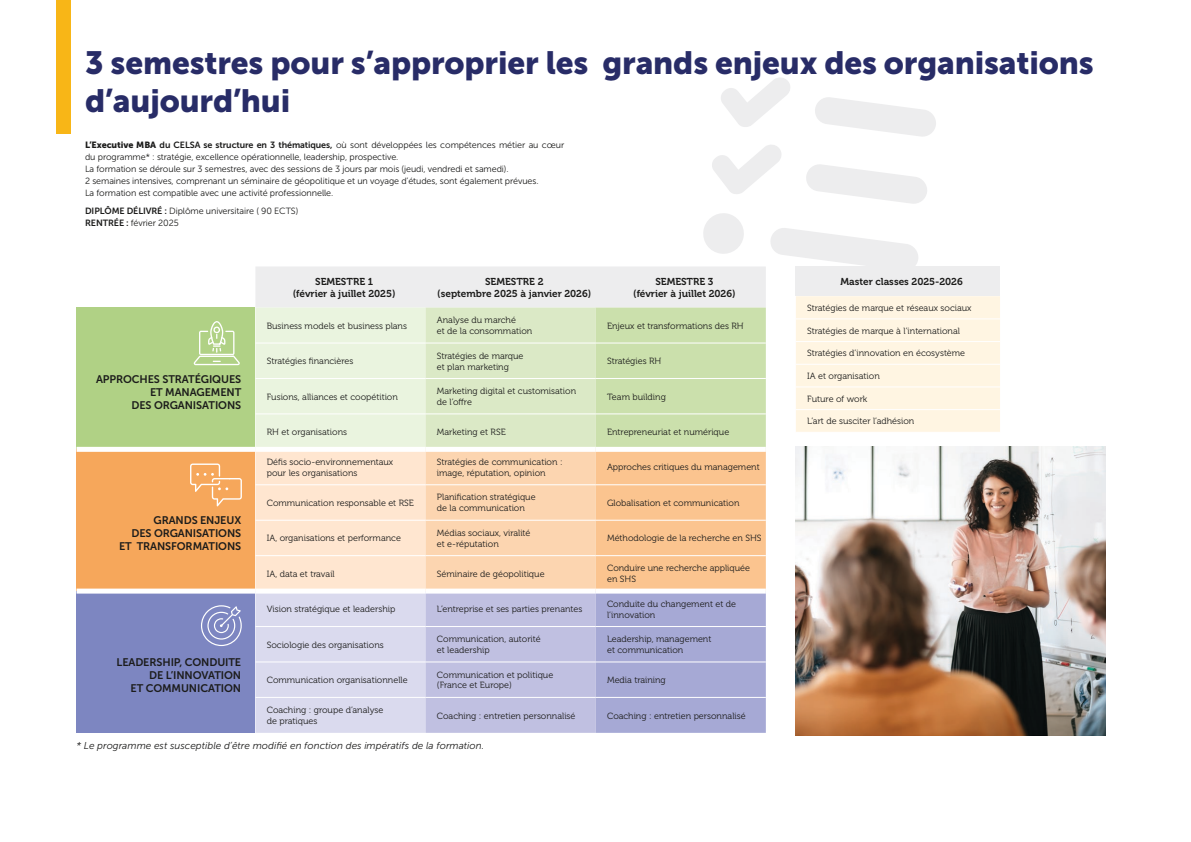
<style>
.page{position:relative;width:1191px;height:842px;background:#fff}
.page>*{position:absolute;margin:0;border:0;box-sizing:border-box;transform-origin:0 0}
.t1{font:32px/38.4px "Museo Sans 900";letter-spacing:-.005em;color:#282c67}
.t2{font:11px/13px "Museo Sans 700";letter-spacing:-.01em;color:#1c1c1b;text-align:right}
.t3{font:10px/12px "Museo 700";color:#1c1c1b;text-align:center}
.t4{font:italic 10px "Museo Sans 300";color:#1c1c1b}
.t5{font:9px/10.8px "Museo 300";color:#1c1c1b}
.t6{font:9px/12px "Museo Sans 300";letter-spacing:-.01em;color:#1c1c1b}
.s1{font-family:"Museo Sans 900"}
.s2{font-family:"Museo Sans 700"}
</style>
<div class="page">
<div style="left:57px;top:0;width:14px;height:133px;background:#f8b617"></div>
<div style="left:77px;top:308px;width:178px;height:141px;background:#b0d185"></div>
<div style="left:77px;top:449px;width:178px;height:142px;background:#f6a75b"></div>
<div style="left:77px;top:591px;width:178px;height:142px;background:#7d86c1"></div>
<svg style="left:255px;top:267px;width:511px;height:466px;background:#ded7cb"></svg>
<div style="left:77px;top:447px;width:178px;height:5px;background:#fff"></div>
<div style="left:425px;top:447px;width:170px;height:5px;background:#fff"></div>
<div style="left:595px;top:447px;width:171px;height:5px;background:#fff"></div>
<div style="left:77px;top:589px;width:178px;height:5px;background:#fff"></div>
<div style="left:425px;top:589px;width:170px;height:5px;background:#fff"></div>
<div style="left:595px;top:589px;width:171px;height:5px;background:#fff"></div>
<div style="left:255px;top:447px;width:170px;height:5px;background:#fff"></div>
<hr style="left:425px;top:342px;width:170px;height:1px;background:#fff">
<hr style="left:595px;top:342px;width:171px;height:1px;background:#fff">
<hr style="left:425px;top:378px;width:170px;height:1px;background:#fff">
<hr style="left:595px;top:378px;width:171px;height:1px;background:#fff">
<hr style="left:425px;top:413px;width:170px;height:1px;background:#fff">
<hr style="left:595px;top:413px;width:171px;height:1px;background:#fff">
<hr style="left:425px;top:484px;width:170px;height:1px;background:#fff">
<hr style="left:595px;top:484px;width:171px;height:1px;background:#fff">
<hr style="left:425px;top:520px;width:170px;height:1px;background:#fff">
<hr style="left:595px;top:520px;width:171px;height:1px;background:#fff">
<hr style="left:425px;top:555px;width:170px;height:1px;background:#fff">
<hr style="left:595px;top:555px;width:171px;height:1px;background:#fff">
<div style="left:255px;top:589px;width:170px;height:5px;background:#fff"></div>
<hr style="left:425px;top:626px;width:170px;height:1px;background:#fff">
<hr style="left:595px;top:626px;width:171px;height:1px;background:#fff">
<hr style="left:425px;top:661px;width:170px;height:1px;background:#fff">
<hr style="left:595px;top:661px;width:171px;height:1px;background:#fff">
<hr style="left:425px;top:697px;width:170px;height:1px;background:#fff">
<hr style="left:595px;top:697px;width:171px;height:1px;background:#fff">
<hr style="left:255px;top:342px;width:170px;height:1px;background:#fff">
<hr style="left:255px;top:378px;width:170px;height:1px;background:#fff">
<hr style="left:255px;top:413px;width:170px;height:1px;background:#fff">
<hr style="left:255px;top:484px;width:170px;height:1px;background:#fff">
<hr style="left:255px;top:520px;width:170px;height:1px;background:#fff">
<hr style="left:255px;top:555px;width:170px;height:1px;background:#fff">
<hr style="left:255px;top:626px;width:170px;height:1px;background:#fff">
<hr style="left:255px;top:661px;width:170px;height:1px;background:#fff">
<hr style="left:255px;top:697px;width:170px;height:1px;background:#fff">
<div style="left:796px;top:266px;width:204px;height:30px;background:#ededee"></div>
<div style="left:796px;top:296px;width:204px;height:136px;background:#fff5e2"></div>
<hr style="left:796px;top:318px;width:204px;height:1px;background:#fff">
<hr style="left:796px;top:341px;width:204px;height:1px;background:#fff">
<hr style="left:796px;top:364px;width:204px;height:1px;background:#fff">
<hr style="left:796px;top:386px;width:204px;height:1px;background:#fff">
<hr style="left:796px;top:409px;width:204px;height:1px;background:#fff">
<svg style="left:190px;top:463px;width:52px;height:43px"></svg>
<svg style="left:201px;top:605px;width:41px;height:41px"></svg>
<svg style="left:194px;top:321px;width:46px;height:44px"></svg>
<img style="left:796px;top:447px;width:310px;height:288px">
<svg style="left:699px;top:266px;width:97px;height:13px"></svg>
<h1 class="t1" style="left:85px;top:43px;width:1010px">3 semestres pour s’approprier les grands enjeux des organisations d’aujourd’hui</h1>
<p class="t6" style="left:85px;top:139px;width:481px"><span class="s1">L’Executive MBA</span> <span class="s2">du CELSA se structure en 3 thématiques,</span> où sont développées les compétences métier au cœur du programme* : stratégie, excellence opérationnelle, leadership, prospective.<br>La formation se déroule sur 3 semestres, avec des sessions de 3 jours par mois (jeudi, vendredi et samedi).<br>2 semaines intensives, comprenant un séminaire de géopolitique et un voyage d’études, sont également prévues.<br>La formation est compatible avec une activité professionnelle.</p>
<p class="t6" style="left:85px;top:205px;width:215px"><span class="s2">DIPLÔME DÉLIVRÉ :</span> Diplôme universitaire ( 90 ECTS)<br><span class="s2">RENTRÉE :</span> février 2025</p>
<p class="t2" style="left:96px;top:372px;width:147px">APPROCHES STRATÉGIQUES<br>ET MANAGEMENT<br>DES ORGANISATIONS</p>
<p class="t2" style="left:119px;top:514px;width:124px">GRANDS ENJEUX<br>DES ORGANISATIONS<br>ET TRANSFORMATIONS</p>
<p class="t2" style="left:117px;top:656px;width:126px">LEADERSHIP, CONDUITE<br>DE L’INNOVATION<br>ET COMMUNICATION</p>
<p class="t3" style="left:293px;top:275px;width:104px">SEMESTRE 1<br>(février à juillet 2025)</p>
<p class="t3" style="left:437px;top:275px;width:155px">SEMESTRE 2<br>(septembre 2025 à janvier 2026)</p>
<p class="t3" style="left:633px;top:275px;width:104px">SEMESTRE 3<br>(février à juillet 2026)</p>
<p class="t5" style="left:267px;top:320px;width:142px">Business models et business plans</p>
<p class="t5" style="left:437px;top:315px;width:97px">Analyse du marché<br>et de la consommation</p>
<p class="t5" style="left:607px;top:320px;width:138px">Enjeux et transformations des RH</p>
<p class="t5" style="left:267px;top:356px;width:88px">Stratégies financières</p>
<p class="t5" style="left:437px;top:350px;width:88px">Stratégies de marque et plan marketing</p>
<p class="t5" style="left:607px;top:356px;width:56px">Stratégies RH</p>
<p class="t5" style="left:267px;top:391px;width:133px">Fusions, alliances et coopétition</p>
<p class="t5" style="left:437px;top:386px;width:141px">Marketing digital et customisation de l’offre</p>
<p class="t5" style="left:607px;top:391px;width:60px">Team building</p>
<p class="t5" style="left:267px;top:427px;width:82px">RH et organisations</p>
<p class="t5" style="left:437px;top:427px;width:70px">Marketing et RSE</p>
<p class="t5" style="left:607px;top:427px;width:124px">Entrepreneuriat et numérique</p>
<p class="t5" style="left:267px;top:457px;width:128px">Défis socio-environnementaux pour les organisations</p>
<p class="t5" style="left:437px;top:457px;width:127px">Stratégies de communication : image, réputation, opinion</p>
<p class="t5" style="left:607px;top:462px;width:154px">Approches critiques du management</p>
<p class="t5" style="left:267px;top:498px;width:149px">Communication responsable et RSE</p>
<p class="t5" style="left:437px;top:492px;width:100px">Planification stratégique de la communication</p>
<p class="t5" style="left:607px;top:498px;width:134px">Globalisation et communication</p>
<p class="t5" style="left:267px;top:533px;width:136px">IA, organisations et performance</p>
<p class="t5" style="left:437px;top:528px;width:95px">Médias sociaux, viralité et e-réputation</p>
<p class="t5" style="left:607px;top:533px;width:156px">Méthodologie de la recherche en SHS</p>
<p class="t5" style="left:267px;top:568px;width:70px">IA, data et travail</p>
<p class="t5" style="left:437px;top:568px;width:109px">Séminaire de géopolitique</p>
<p class="t5" style="left:607px;top:563px;width:144px">Conduire une recherche appliquée en SHS</p>
<p class="t5" style="left:267px;top:604px;width:130px">Vision stratégique et leadership</p>
<p class="t5" style="left:437px;top:604px;width:147px">L’entreprise et ses parties prenantes</p>
<p class="t5" style="left:607px;top:598px;width:131px">Conduite du changement et de l’innovation</p>
<p class="t5" style="left:267px;top:639px;width:119px">Sociologie des organisations</p>
<p class="t5" style="left:437px;top:634px;width:105px">Communication, autorité et leadership</p>
<p class="t5" style="left:607px;top:634px;width:106px">Leadership, management et communication</p>
<p class="t5" style="left:267px;top:675px;width:142px">Communication organisationnelle</p>
<p class="t5" style="left:437px;top:669px;width:118px">Communication et politique (France et Europe)</p>
<p class="t5" style="left:607px;top:675px;width:60px">Media training</p>
<p class="t5" style="left:267px;top:705px;width:118px">Coaching : groupe d’analyse de pratiques</p>
<p class="t5" style="left:437px;top:710px;width:140px">Coaching : entretien personnalisé</p>
<p class="t5" style="left:607px;top:710px;width:140px">Coaching : entretien personnalisé</p>
<p class="t4" style="left:77px;top:740px;width:409px">* Le programme est susceptible d’être modifié en fonction des impératifs de la formation.</p>
<p class="t3" style="left:840px;top:276px;width:124px">Master classes 2025-2026</p>
<p class="t5" style="left:807px;top:303px;width:166px">Stratégies de marque et réseaux sociaux</p>
<p class="t5" style="left:807px;top:325px;width:154px">Stratégies de marque à l’international</p>
<p class="t5" style="left:807px;top:348px;width:159px">Stratégies d’innovation en écosystème</p>
<p class="t5" style="left:807px;top:371px;width:74px">IA et organisation</p>
<p class="t5" style="left:807px;top:393px;width:62px">Future of work</p>
<p class="t5" style="left:807px;top:416px;width:109px">L’art de susciter l’adhésion</p>
</div>
